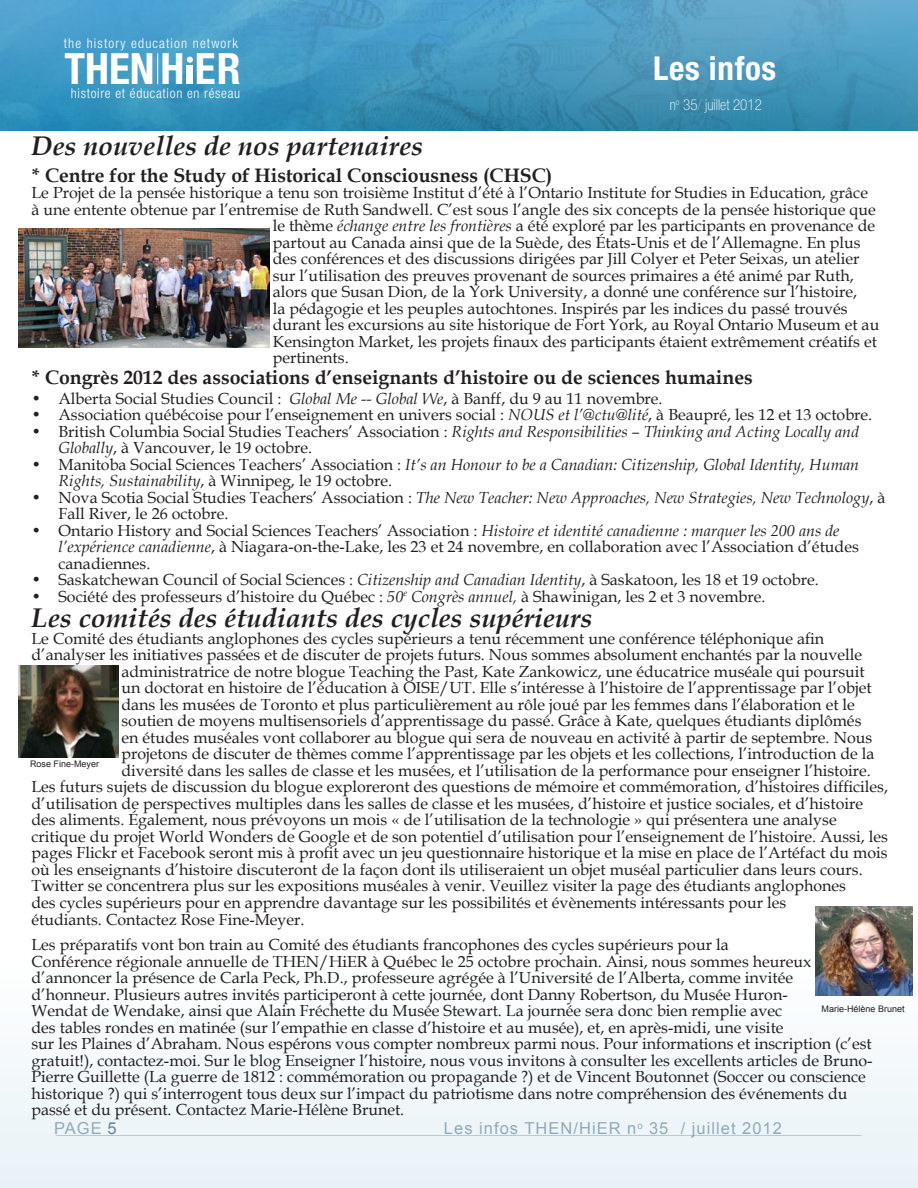
<style>
.page{position:relative;width:918px;height:1188px;background:#fff}
.page>*{position:absolute;margin:0;border:0;box-sizing:border-box;transform-origin:0 0}
.t1{font:700 condensed 43.2px "Helvetica Neue";color:#fff}
.t2{font:700 condensed 33px "Helvetica Neue";letter-spacing:.02em;color:#fff}
.t3{font:italic 700 27px "Book Antiqua";color:#231f20}
.t4{font:700 19.5px "Book Antiqua";color:#231f20}
.t5{font:16.5px "Arial";letter-spacing:.06em;color:#91aabb}
.t6{font:16.05px/16.5px "Book Antiqua";color:#231f20}
.t7{font:italic 16.05px/16.5px "Book Antiqua";color:#231f20}
.t8{font:100 condensed 15px "Helvetica Neue";color:#fff}
.t9{font:300 condensed 13.65px "Helvetica Neue";letter-spacing:.05em;color:#fff}
.t10{font:300 condensed 13.65px "Helvetica Neue";letter-spacing:.07em;color:#fff}
.t11{font:9px "Arial";color:#231f20}
.s1{font-style:italic}
.s2{font-size:16.5px}
.s3{font-style:normal}
.s4{color:#7fb3d1}
.s5{color:#5e849c}
</style>
<div class="page">
<div style="left:0;top:963px;width:918px;height:225px;background:#f3f8fa"></div>
<hr style="left:56px;top:1135px;width:805px;height:1px;background:#003b62">
<img style="left:0;top:0;width:918px;height:130px">
<hr style="left:157px;top:53px;width:1px;height:31px;background:#fff">
<div style="left:187px;top:66px;width:6px;height:18px;background:#fff"></div>
<svg style="left:187px;top:57px;width:6px;height:6px"></svg>
<img style="left:18px;top:666px;width:100px;height:92px">
<img style="left:816px;top:906px;width:96px;height:89px">
<img style="left:18px;top:228px;width:252px;height:120px">
<p class="t10" style="left:64px;top:35px;width:176px">the history education network</p>
<p class="t9" style="left:71px;top:85px;width:171px">histoire et éducation en réseau</p>
<p class="t3" style="left:32px;top:127px;width:393px">Des nouvelles de nos partenaires</p>
<p class="t4" style="left:32px;top:162px;width:522px">* Centre for the Study of Historical Consciousness (CHSC)</p>
<p class="t6" style="left:32px;top:184px;width:838px">Le Projet de la pensée historique a tenu son troisième Institut d’été à l’Ontario Institute for Studies in Education, grâce</p>
<p class="t6" style="left:32px;top:201px;width:846px">à une entente obtenue par l’entremise de Ruth Sandwell. C’est sous l’angle des six concepts de la pensée historique que</p>
<p class="t6" style="left:273px;top:217px;width:604px">le thème <span class="s1">échange entre les frontières</span> a été exploré par les participants en provenance de</p>
<p class="t6" style="left:273px;top:234px;width:589px">partout au Canada ainsi que de la Suède, des États-Unis et de l’Allemagne. En plus</p>
<p class="t6" style="left:273px;top:250px;width:588px">des conférences et des discussions dirigées par Jill Colyer et Peter Seixas, un atelier</p>
<p class="t6" style="left:273px;top:267px;width:583px">sur l’utilisation des preuves provenant de sources primaires a été animé par Ruth,</p>
<p class="t6" style="left:273px;top:283px;width:586px">alors que Susan Dion, de la York University, a donné une conférence sur l’histoire,</p>
<p class="t6" style="left:273px;top:300px;width:576px">la pédagogie et les peuples autochtones. Inspirés par les indices du passé trouvés</p>
<p class="t6" style="left:273px;top:316px;width:608px">durant les excursions au site historique de Fort York, au Royal Ontario Museum et au</p>
<p class="t6" style="left:273px;top:333px;width:606px">Kensington Market, les projets finaux des participants étaient extrêmement créatifs et</p>
<p class="t6" style="left:273px;top:349px;width:78px">pertinents<span class="s2">.</span></p>
<p class="t4" style="left:32px;top:364px;width:723px">* Congrès 2012 des associations d’enseignants d’histoire ou de sciences humaines</p>
<p class="t6" style="left:32px;top:390px;width:633px">• Alberta Social Studies Council : <span class="s1">Global Me -- Global We</span>, à Banff, du 9 au 11 novembre.</p>
<p class="t6" style="left:32px;top:406px;width:842px">• Association québécoise pour l’enseignement en univers social : <span class="s1">NOUS et l’@ctu@lité</span>, à Beaupré, les 12 et 13 octobre.</p>
<p class="t6" style="left:58px;top:423px;width:802px;text-indent:-27px">• British Columbia Social Studies Teachers’ Association : <span class="s1">Rights and Responsibilities – Thinking and Acting Locally and<br>Globally</span>, à Vancouver, le 19 octobre.</p>
<p class="t7" style="left:58px;top:456px;width:802px;text-indent:-27px"><span class="s3">• Manitoba Social Sciences Teachers’ Association :</span> It’s an Honour to be a Canadian: Citizenship, Global Identity, Human<br>Rights, Sustainability<span class="s3">, à Winnipeg, le 19 octobre.</span></p>
<p class="t6" style="left:58px;top:489px;width:828px;text-indent:-27px">• Nova Scotia Social Studies Teachers’ Association : <span class="s1">The New Teacher: New Approaches, New Strategies, New Technology</span>, à<br>Fall River, le 26 octobre.</p>
<p class="t6" style="left:58px;top:522px;width:802px;text-indent:-27px">• Ontario History and Social Sciences Teachers’ Association : <span class="s1">Histoire et identité canadienne : marquer les 200 ans de l’expérience canadienne</span>, à Niagara-on-the-Lake, les 23 et 24 novembre, en collaboration avec l’Association d’études canadiennes.</p>
<p class="t6" style="left:32px;top:571px;width:789px">• Saskatchewan Council of Social Sciences : <span class="s1">Citizenship and Canadian Identity</span>, à Saskatoon, les 18 et 19 octobre.</p>
<p class="t6" style="left:32px;top:588px;width:736px">• Société des professeurs d’histoire du Québec : <span class="s1">50</span><sup>e</sup> <span class="s1">Congrès annuel,</span> à Shawinigan, les 2 et 3 novembre.</p>
<p class="t3" style="left:32px;top:599px;width:562px">Les comités des étudiants des cycles supérieurs</p>
<p class="t6" style="left:32px;top:630px;width:794px">Le Comité des étudiants anglophones des cycles supérieurs a tenu récemment une conférence téléphonique afin</p>
<p class="t6" style="left:32px;top:646px;width:832px">d’analyser les initiatives passées et de discuter de projets futurs. Nous sommes absolument enchantés par la nouvelle</p>
<p class="t6" style="left:121px;top:663px;width:745px">administratrice de notre blogue Teaching the Past, Kate Zankowicz, une éducatrice muséale qui poursuit</p>
<p class="t6" style="left:121px;top:679px;width:752px">un doctorat en histoire de l’éducation à OISE/UT. Elle s’intéresse à l’histoire de l’apprentissage par l’objet</p>
<p class="t6" style="left:121px;top:696px;width:735px">dans les musées de Toronto et plus particulièrement au rôle joué par les femmes dans l’élaboration et le</p>
<p class="t6" style="left:121px;top:712px;width:742px">soutien de moyens multisensoriels d’apprentissage du passé. Grâce à Kate, quelques étudiants diplômés</p>
<p class="t6" style="left:121px;top:729px;width:752px">en études muséales vont collaborer au blogue qui sera de nouveau en activité à partir de septembre. Nous</p>
<p class="t6" style="left:121px;top:745px;width:755px">projetons de discuter de thèmes comme l’apprentissage par les objets et les collections, l’introduction de la</p>
<p class="t6" style="left:121px;top:762px;width:751px">diversité dans les salles de classe et les musées, et l’utilisation de la performance pour enseigner l’histoire.</p>
<p class="t6" style="left:32px;top:778px;width:858px">Les futurs sujets de discussion du blogue exploreront des questions de mémoire et commémoration, d’histoires difficiles,</p>
<p class="t6" style="left:32px;top:795px;width:833px">d’utilisation de perspectives multiples dans les salles de classe et les musées, d’histoire et justice sociales, et d’histoire</p>
<p class="t6" style="left:32px;top:811px;width:807px">des aliments. Également, nous prévoyons un mois « de l’utilisation de la technologie » qui présentera une analyse</p>
<p class="t6" style="left:32px;top:828px;width:858px">critique du projet World Wonders de Google et de son potentiel d’utilisation pour l’enseignement de l’histoire. Aussi, les</p>
<p class="t6" style="left:32px;top:844px;width:858px">pages Flickr et Facebook seront mis à profit avec un jeu questionnaire historique et la mise en place de l’Artéfact du mois</p>
<p class="t6" style="left:32px;top:861px;width:833px">où les enseignants d’histoire discuteront de la façon dont ils utiliseraient un objet muséal particulier dans leurs cours.</p>
<p class="t6" style="left:32px;top:877px;width:816px">Twitter se concentrera plus sur les expositions muséales à venir. Veuillez visiter la page des étudiants anglophones</p>
<p class="t6" style="left:32px;top:894px;width:756px">des cycles supérieurs pour en apprendre davantage sur les possibilités et évènements intéressants pour les</p>
<p class="t6" style="left:32px;top:911px;width:275px">étudiants. Contactez Rose Fine-Meyer.</p>
<p class="t6" style="left:32px;top:936px;width:843px">Les préparatifs vont bon train au Comité des étudiants francophones des cycles supérieurs pour la<br>Conférence régionale annuelle de THEN/HiER à Québec le 25 octobre prochain. Ainsi, nous sommes heureux d’annoncer la présence de Carla Peck, Ph.D., professeure agrégée à l’Université de l’Alberta, comme invitée d’honneur. Plusieurs autres invités participeront à cette journée, dont Danny Robertson, du Musée Huron-<br>Wendat de Wendake, ainsi que Alain Fréchette du Musée Stewart. La journée sera donc bien remplie avec<br>des tables rondes en matinée (sur l’empathie en classe d’histoire et au musée), et, en après-midi, une visite<br>sur les Plaines d’Abraham. Nous espérons vous compter nombreux parmi nous. Pour informations et inscription (c’est gratuit!), contactez-moi. Sur le blog Enseigner l’histoire, nous vous invitons à consulter les excellents articles de Bruno-Pierre Guillette (La guerre de 1812 : commémoration ou propagande ?) et de Vincent Boutonnet (Soccer ou conscience historique ?) qui s’interrogent tous deux sur l’impact du patriotisme dans notre compréhension des événements du passé et du présent. Contactez Marie-Hélène Brunet.</p>
<h1 class="t1" style="left:64px;top:43px;width:178px">THENH ER</h1>
<p class="t2" style="left:653px;top:48px;width:125px">Les infos</p>
<p class="t8" style="left:670px;top:96px;width:94px">n<sup>o</sup> 35<span class="s4">/</span> juillet 2012</p>
<p class="t11" style="left:30px;top:758px;width:71px">Rose Fine-Meyer</p>
<p class="t11" style="left:822px;top:1002px;width:85px">Marie-Hélène Brunet</p>
<p class="t5" style="left:54px;top:1117px;width:64px">PAGE <span class="s5">5</span></p>
<p class="t5" style="left:444px;top:1117px;width:340px">Les infos THEN/HiER n<sup>o</sup> 35 / juillet 2012</p>
</div>
